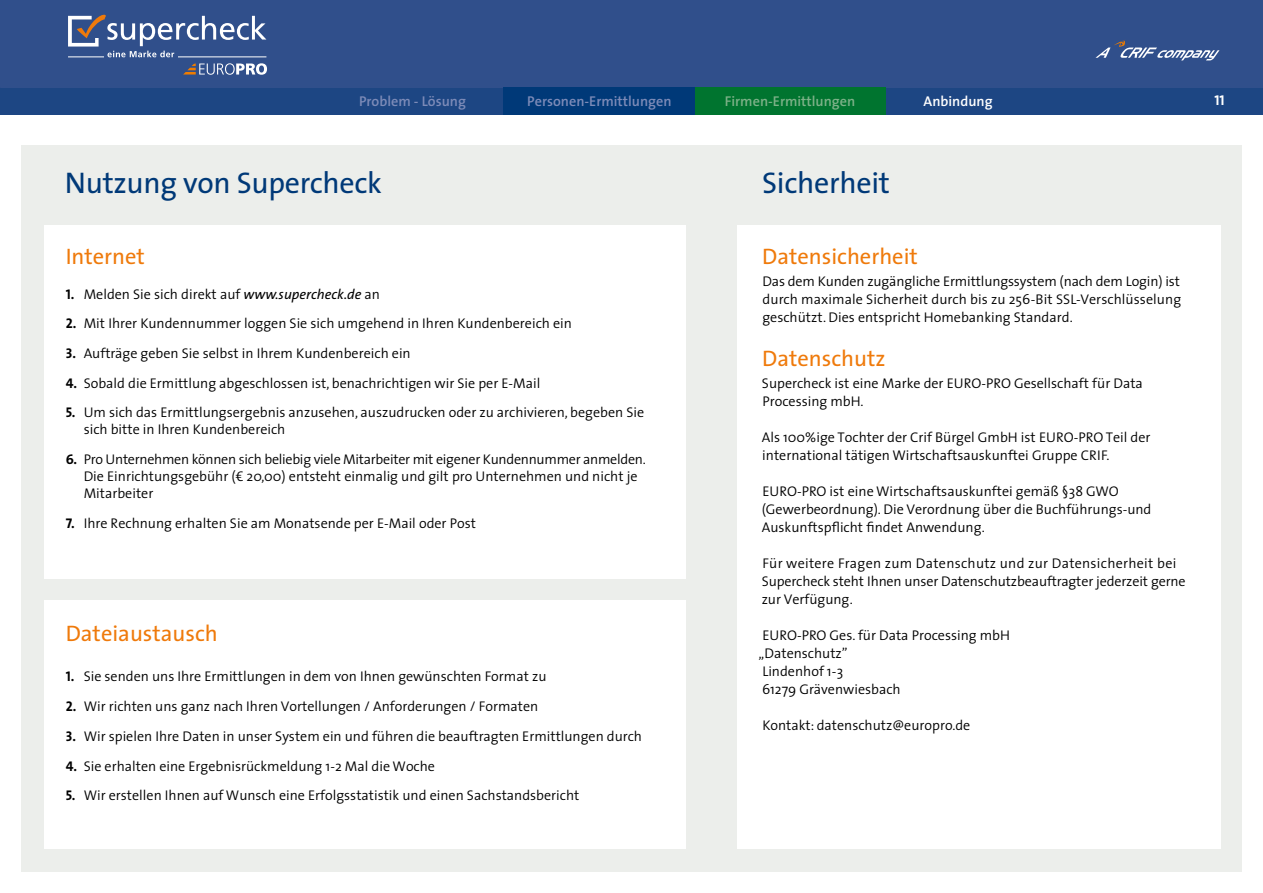
<style>
.page{position:relative;width:1263px;height:893px;background:#fff}
.page>*{position:absolute;margin:0;border:0;box-sizing:border-box;transform-origin:0 0}
.t1{font:30px "The Sans";letter-spacing:-.01em;color:#003978}
.t2{font:22.5px "The Sans";color:#ef7a0b}
.t3{font:600 14.25px "The Sans";color:#7d8bb8}
.t4{font:600 14.25px "The Sans";color:#7db188}
.t5{font:600 14.25px "The Sans";color:#fff}
.t6{font:14.25px "The Sans Bold Caps";color:#fff}
.t7{font:300 14.1px/18px "The Sans";color:#000}
.s1{font-family:"The Sans Bold Caps";font-weight:400}
.s2{font-weight:400;font-style:italic}
</style>
<div class="page">
<div style="left:0;top:88px;width:1263px;height:27px;background:#1d4683"></div>
<div style="left:0;top:0;width:1263px;height:88px;background:#304f8b"></div>
<hr style="left:0;top:0;width:1px;height:88px;background:#003978">
<div style="left:694px;top:88px;width:192px;height:27px;background:#00742f"></div>
<div style="left:503px;top:88px;width:191px;height:27px;background:#003978"></div>
<svg style="left:1095px;top:40px;width:124px;height:20px"></svg>
<div style="left:21px;top:145px;width:1221px;height:727px;background:#eceeeb"></div>
<div style="left:45px;top:225px;width:640px;height:354px;background:#fff"></div>
<div style="left:737px;top:225px;width:483px;height:623px;background:#fff"></div>
<div style="left:45px;top:600px;width:640px;height:248px;background:#fff"></div>
<svg style="left:183px;top:63px;width:84px;height:12px"></svg>
<svg style="left:68px;top:14px;width:198px;height:43px"></svg>
<p class="t3" style="left:359px;top:89px;width:108px">Problem - Lösung</p>
<p class="t3" style="left:527px;top:89px;width:146px">Personen-Ermittlungen</p>
<p class="t4" style="left:725px;top:89px;width:132px">Firmen-Ermittlungen</p>
<p class="t5" style="left:923px;top:89px;width:71px">Anbindung</p>
<p class="t6" style="left:1214px;top:88px;width:12px">11</p>
<h1 class="t1" style="left:65px;top:158px;width:319px">Nutzung von Supercheck</h1>
<h1 class="t1" style="left:762px;top:158px;width:129px">Sicherheit</h1>
<h2 class="t2" style="left:66px;top:237px;width:81px">Internet</h2>
<p class="t7" style="left:66px;top:285px;width:316px"><span class="s1">1.</span> Melden Sie sich direkt auf <span class="s2">www.supercheck.de</span> an</p>
<p class="t7" style="left:66px;top:314px;width:508px"><span class="s1">2.</span> Mit Ihrer Kundennummer loggen Sie sich umgehend in Ihren Kundenbereich ein</p>
<p class="t7" style="left:66px;top:344px;width:347px"><span class="s1">3.</span> Aufträge geben Sie selbst in Ihrem Kundenbereich ein</p>
<p class="t7" style="left:66px;top:374px;width:476px"><span class="s1">4.</span> Sobald die Ermittlung abgeschlossen ist, benachrichtigen wir Sie per E-Mail</p>
<p class="t7" style="left:84px;top:404px;width:562px;line-height:17px;text-indent:-18px"><span class="s1">5.</span> Um sich das Ermittlungsergebnis anzusehen, auszudrucken oder zu archivieren, begeben Sie sich bitte in Ihren Kundenbereich</p>
<p class="t7" style="left:84px;top:450px;width:564px;line-height:17px;text-indent:-18px"><span class="s1">6.</span> Pro Unternehmen können sich beliebig viele Mitarbeiter mit eigener Kundennummer anmelden.<br>Die Einrichtungsgebühr (€ 20,00) entsteht einmalig und gilt pro Unternehmen und nicht je<br>Mitarbeiter</p>
<p class="t7" style="left:66px;top:513px;width:412px"><span class="s1">7.</span> Ihre Rechnung erhalten Sie am Monatsende per E-Mail oder Post</p>
<h2 class="t2" style="left:66px;top:615px;width:154px">Dateiaustausch</h2>
<p class="t7" style="left:66px;top:667px;width:482px"><span class="s1">1.</span> Sie senden uns Ihre Ermittlungen in dem von Ihnen gewünschten Format zu</p>
<p class="t7" style="left:66px;top:697px;width:474px"><span class="s1">2.</span> Wir richten uns ganz nach Ihren Vortellungen / Anforderungen / Formaten</p>
<p class="t7" style="left:66px;top:727px;width:578px"><span class="s1">3.</span> Wir spielen Ihre Daten in unser System ein und führen die beauftragten Ermittlungen durch</p>
<p class="t7" style="left:66px;top:756px;width:371px"><span class="s1">4.</span> Sie erhalten eine Ergebnisrückmeldung 1-2 Mal die Woche</p>
<p class="t7" style="left:66px;top:786px;width:515px"><span class="s1">5.</span> Wir erstellen Ihnen auf Wunsch eine Erfolgsstatistik und einen Sachstandsbericht</p>
<h2 class="t2" style="left:762px;top:237px;width:157px">Datensicherheit</h2>
<p class="t7" style="left:762px;top:272px;width:420px;text-align:justify">Das dem Kunden zugängliche Ermittlungssystem (nach dem Login) ist durch maximale Sicherheit durch bis zu 256-Bit SSL-Verschlüsselung geschützt. Dies entspricht Homebanking Standard.</p>
<h2 class="t2" style="left:762px;top:339px;width:125px">Datenschutz</h2>
<p class="t7" style="left:762px;top:374px;width:382px">Supercheck ist eine Marke der EURO-PRO Gesellschaft für Data<br>Processing mbH.</p>
<p class="t7" style="left:762px;top:428px;width:390px">Als 100%ige Tochter der Crif Bürgel GmbH ist EURO-PRO Teil der international tätigen Wirtschaftsauskunftei Gruppe CRIF.</p>
<p class="t7" style="left:762px;top:482px;width:391px">EURO-PRO ist eine Wirtschaftsauskunftei gemäß §38 GWO (Gewerbeordnung). Die Verordnung über die Buchführungs-und<br>Auskunftspflicht findet Anwendung.</p>
<p class="t7" style="left:762px;top:554px;width:426px">Für weitere Fragen zum Datenschutz und zur Datensicherheit bei<br>Supercheck steht Ihnen unser Datenschutzbeauftragter jederzeit gerne zur Verfügung.</p>
<p class="t7" style="left:759px;top:626px;width:253px">EURO-PRO Ges. für Data Processing mbH „Datenschutz”<br>Lindenhof 1-3<br>61279 Grävenwiesbach</p>
<p class="t7" style="left:762px;top:716px;width:209px">Kontakt: datenschutz@europro.de</p>
</div>
